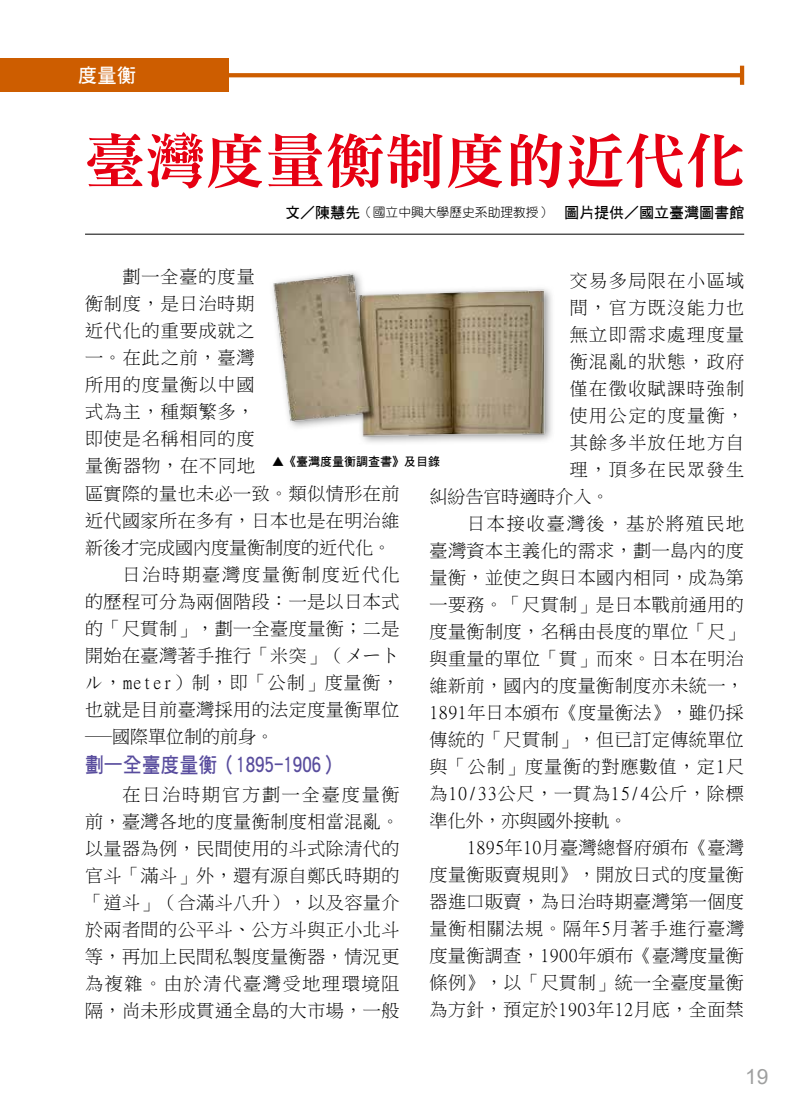
<style>
.page{position:relative;width:808px;height:1106px;background:#fff}
.page>*{position:absolute;margin:0;border:0;box-sizing:border-box;transform-origin:0 0}
.t1{font:60px "DFN Ming W9 WIN BF";color:#e60012}
.t2{font:21px "DF Hei W7 WIN BF";color:#584c9d;scale:.9 1}
.t3{font:21px "Arial";color:#9fa0a0}
.t4{font:19.5px "DF Hei W7 WIN BF";color:#fff}
.t5{font:18px/27px "Ming Li U";letter-spacing:.03em;color:#000;text-align:justify}
.t6{font:18px "Ming Li U";letter-spacing:.085em;color:#000}
.t7{font:18px "Ming Li U";letter-spacing:.05em;color:#000}
.t8{font:18px "Ming Li U";color:#000}
.t9{font:18px "Ming Li U";letter-spacing:.055em;color:#000}
.t10{font:18px "Ming Li U";letter-spacing:.06em;color:#000}
.t11{font:18px "Ming Li U";letter-spacing:.105em;color:#000}
.t12{font:18px "Ming Li U";color:#000;scale:1.5 1}
.t13{font:15px "DF Hei W7 WIN BF";color:#000}
.t14{font:12px "DF Hei W7 WIN BF";color:#000}
.s1{font-family:"DF Yuan W3 WIN BF";font-size:12.75px}
</style>
<div class="page">
<svg style="left:228px;top:73px;width:512px;height:4px;background:#ce6107"></svg>
<hr style="left:740px;top:66px;width:4px;height:19px;background:#cd5d00">
<div style="left:0;top:58px;width:228px;height:34px;background:#cd5d00"></div>
<hr style="left:85px;top:234px;width:659px;height:1px;background:#000">
<img style="left:272px;top:272px;width:280px;height:170px">
<p class="t4" style="left:78px;top:65px;width:60px">度量衡</p>
<h1 class="t1" style="left:85px;top:131px;width:661px">臺灣度量衡制度的近代化</h1>
<p class="t13" style="left:285px;top:205px;width:460px">文／陳慧先<span class="s1">（國立中興大學歷史系助理教授）</span> 圖片提供／國立臺灣圖書館</p>
<p class="t9" style="left:123px;top:268px;width:134px">劃一全臺的度量</p>
<p class="t7" style="left:85px;top:295px;width:171px">衡制度，是日治時期</p>
<p class="t7" style="left:85px;top:322px;width:171px">近代化的重要成就之</p>
<p class="t5" style="left:85px;top:344px;width:171px">一。在此之前，臺灣</p>
<p class="t7" style="left:85px;top:376px;width:171px">所用的度量衡以中國</p>
<p class="t5" style="left:85px;top:398px;width:171px">式為主，種類繁多，</p>
<p class="t7" style="left:85px;top:430px;width:171px">即使是名稱相同的度</p>
<p class="t9" style="left:85px;top:457px;width:171px">量衡器物，在不同地</p>
<p class="t5" style="left:85px;top:479px;width:316px">區實際的量也未必一致。類似情形在前</p>
<p class="t5" style="left:85px;top:506px;width:316px">近代國家所在多有，日本也是在明治維</p>
<p class="t8" style="left:85px;top:538px;width:307px">新後才完成國內度量衡制度的近代化。</p>
<p class="t11" style="left:123px;top:565px;width:279px">日治時期臺灣度量衡制度近代化</p>
<p class="t5" style="left:85px;top:587px;width:316px">的歷程可分為兩個階段：一是以日本式</p>
<p class="t5" style="left:85px;top:614px;width:316px">的「尺貫制」，劃一全臺度量衡；二是</p>
<p class="t5" style="left:85px;top:641px;width:316px">開始在臺灣著手推行「米突」（メート</p>
<p class="t9" style="left:85px;top:673px;width:316px">ル，meter）制，即「公制」度量衡，</p>
<p class="t5" style="left:85px;top:695px;width:316px">也就是目前臺灣採用的法定度量衡單位</p>
<p class="t12" style="left:85px;top:727px;width:127px">─國際單位制的前身。</p>
<p class="t2" style="left:85px;top:754px;width:285px">劃一全臺度量衡（1895-1906）</p>
<p class="t5" style="left:85px;top:781px;width:316px;text-indent:37px">在日治時期官方劃一全臺度量衡前，臺灣各地的度量衡制度相當混亂。以量器為例，民間使用的斗式除清代的官斗「滿斗」外，還有源自鄭氏時期的「道斗」（合滿斗八升），以及容量介於兩者間的公平斗、公方斗與正小北斗等，再加上民間私製度量衡器，情況更為複雜。由於清代臺灣受地理環境阻隔，尚未形成貫通全島的大市場，一般</p>
<p class="t6" style="left:570px;top:271px;width:176px">交易多局限在小區域</p>
<p class="t6" style="left:570px;top:298px;width:176px">間，官方既沒能力也</p>
<p class="t6" style="left:570px;top:325px;width:176px">無立即需求處理度量</p>
<p class="t6" style="left:570px;top:352px;width:176px">衡混亂的狀態，政府</p>
<p class="t6" style="left:570px;top:379px;width:176px">僅在徵收賦課時強制</p>
<p class="t6" style="left:570px;top:406px;width:176px">使用公定的度量衡，</p>
<p class="t6" style="left:570px;top:433px;width:176px">其餘多半放任地方自</p>
<p class="t6" style="left:570px;top:460px;width:176px">理，頂多在民眾發生</p>
<p class="t8" style="left:429px;top:487px;width:181px">糾紛告官時適時介入。</p>
<p class="t11" style="left:467px;top:514px;width:279px">日本接收臺灣後，基於將殖民地</p>
<p class="t5" style="left:429px;top:537px;width:316px">臺灣資本主義化的需求，劃一島內的度</p>
<p class="t5" style="left:429px;top:564px;width:316px">量衡，並使之與日本國內相同，成為第</p>
<p class="t5" style="left:429px;top:591px;width:316px">一要務。「尺貫制」是日本戰前通用的</p>
<p class="t5" style="left:429px;top:618px;width:316px">度量衡制度，名稱由長度的單位「尺」</p>
<p class="t5" style="left:429px;top:645px;width:316px">與重量的單位「貫」而來。日本在明治</p>
<p class="t5" style="left:429px;top:672px;width:316px">維新前，國內的度量衡制度亦未統一，</p>
<p class="t5" style="left:429px;top:699px;width:316px">1891年日本頒布《度量衡法》，雖仍採</p>
<p class="t5" style="left:429px;top:726px;width:316px">傳統的「尺貫制」，但已訂定傳統單位</p>
<p class="t10" style="left:429px;top:757px;width:316px">與「公制」度量衡的對應數值，定1尺</p>
<p class="t7" style="left:429px;top:784px;width:316px">為10/33公尺，一貫為15/4公斤，除標</p>
<p class="t8" style="left:429px;top:811px;width:199px">準化外，亦與國外接軌。</p>
<p class="t5" style="left:467px;top:834px;width:278px">1895年10月臺灣總督府頒布《臺灣</p>
<p class="t5" style="left:429px;top:861px;width:316px">度量衡販賣規則》，開放日式的度量衡</p>
<p class="t5" style="left:429px;top:888px;width:316px">器進口販賣，為日治時期臺灣第一個度</p>
<p class="t10" style="left:429px;top:919px;width:316px">量衡相關法規。隔年5月著手進行臺灣</p>
<p class="t5" style="left:429px;top:942px;width:316px">度量衡調查，1900年頒布《臺灣度量衡</p>
<p class="t5" style="left:429px;top:969px;width:316px">條例》，以「尺貫制」統一全臺度量衡</p>
<p class="t5" style="left:429px;top:996px;width:316px">為方針，預定於1903年12月底，全面禁</p>
<p class="t14" style="left:272px;top:455px;width:169px">▲《臺灣度量衡調查書》及目錄</p>
<p class="t3" style="left:745px;top:1062px;width:25px">19</p>
</div>
